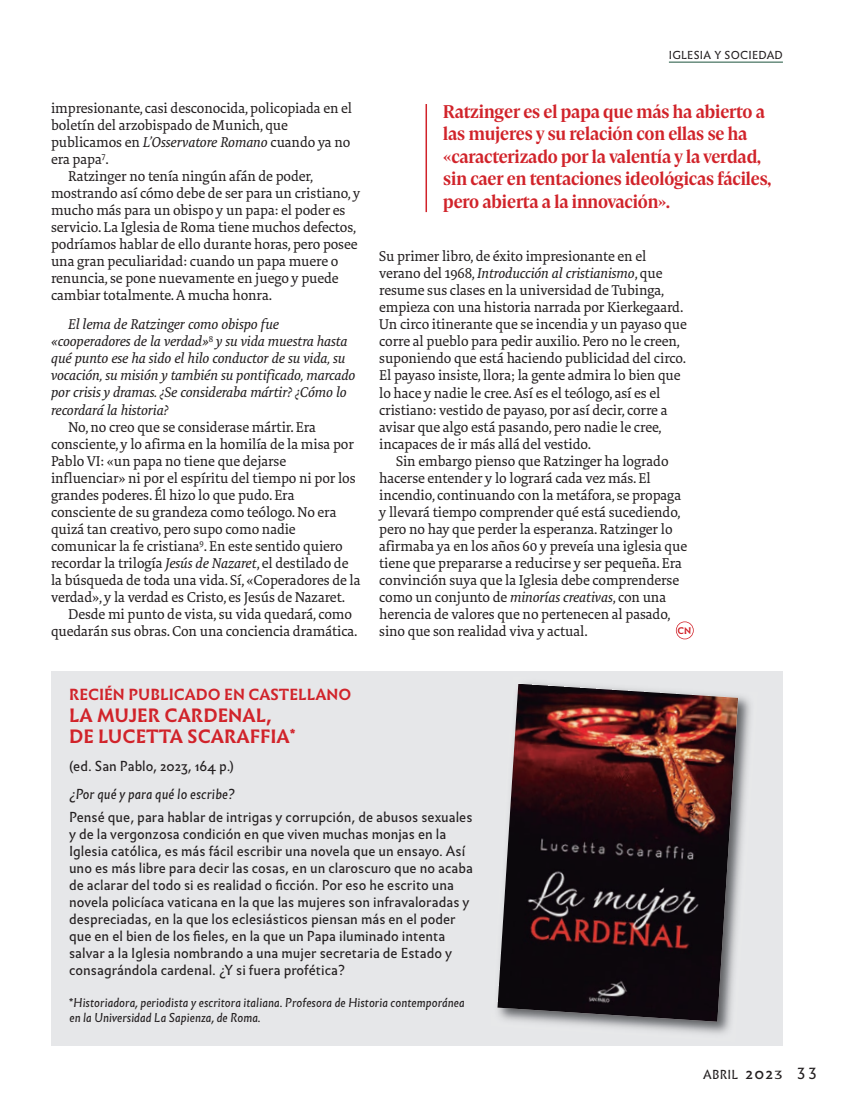
<style>
.page{position:relative;width:851px;height:1106px;background:#fff}
.page>*{position:absolute;margin:0;border:0;box-sizing:border-box;transform-origin:0 0}
.t1{font:600 18px/22.5px "Damien Display";letter-spacing:-.01em;color:#d1232a}
.t2{font:700 18px/21.5px "Infini";color:#d1232a}
.t3{font:700 15px "Infini";color:#d1232a}
.t4{font:14.7px/17px "Tundra Pro";letter-spacing:-.01em;color:#231f20}
.t5{font:italic 14.7px/17px "Tundra Pro";letter-spacing:-.01em;color:#231f20}
.t6{font:13.5px/17px "Infini";color:#231f20}
.t7{font:italic 13.5px "Infini";color:#231f20}
.t8{font:12.15px "Infini";letter-spacing:.02em;color:#231f20}
.t9{font:italic 12px/14.7px "Infini";color:#231f20}
.t10{font:10.8px "Infini";letter-spacing:.02em;color:#231f20}
.t11{font:700 9px "Infini";color:#d1232a}
.s1{font-style:italic}
.s2{font-style:normal;font-size:10.5px}
.s3{font-size:16.2px}
.s4{font-size:10.95px}
.s5{font-size:15px}
</style>
<div class="page">
<hr style="left:668px;top:61px;width:114px;height:2px;background:#698d7e">
<div style="left:51px;top:670px;width:731px;height:375px;background:#e6e7e9"></div>
<img style="left:521px;top:696px;width:230px;height:338px">
<img style="left:497px;top:683px;width:241px;height:338px">
<hr style="left:425px;top:104px;width:2px;height:108px;background:#d1232a">
<div style="left:675px;top:621px;width:18px;height:18px;border:2px solid #d1232a;border-radius:50%"></div>
<p class="t4" style="left:51px;top:101px;width:302px">impresionante, casi desconocida, policopiada en el</p>
<p class="t4" style="left:51px;top:118px;width:238px">boletín del arzobispado de Munich, que</p>
<p class="t4" style="left:51px;top:135px;width:301px">publicamos en <span class="s1">L’Osservatore Romano</span> cuando ya no</p>
<p class="t4" style="left:51px;top:152px;width:59px">era papa<sup>7</sup>.</p>
<p class="t4" style="left:68px;top:169px;width:247px">Ratzinger no tenía ningún afán de poder,</p>
<p class="t4" style="left:51px;top:186px;width:310px">mostrando así cómo debe de ser para un cristiano, y</p>
<p class="t4" style="left:51px;top:203px;width:296px">mucho más para un obispo y un papa: el poder es</p>
<p class="t4" style="left:51px;top:220px;width:307px">servicio. La Iglesia de Roma tiene muchos defectos,</p>
<p class="t4" style="left:51px;top:237px;width:308px">podríamos hablar de ello durante horas, pero posee</p>
<p class="t4" style="left:51px;top:254px;width:289px">una gran peculiaridad: cuando un papa muere o</p>
<p class="t4" style="left:51px;top:271px;width:289px">renuncia, se pone nuevamente en juego y puede</p>
<p class="t4" style="left:51px;top:288px;width:222px">cambiar totalmente. A mucha honra.</p>
<p class="t5" style="left:51px;top:317px;width:306px;text-indent:17px">El lema de Ratzinger como obispo fue «cooperadores de la verdad»<sup>8</sup> y su vida muestra hasta qué punto ese ha sido el hilo conductor de su vida, su vocación, su misión y también su pontificado, marcado por crisis y dramas. ¿Se consideraba mártir? ¿Cómo lo recordará la historia?</p>
<p class="t4" style="left:51px;top:419px;width:311px;text-indent:17px">No, no creo que se considerase mártir. Era consciente, y lo afirma en la homilía de la misa por Pablo VI: «un papa no tiene que dejarse influenciar» ni por el espíritu del tiempo ni por los grandes poderes. Él hizo lo que pudo. Era consciente de su grandeza como teólogo. No era quizá tan creativo, pero supo como nadie comunicar la fe cristiana<sup>9</sup>. En este sentido quiero recordar la trilogía <span class="s1">Jesús de Nazaret</span>, el destilado de la búsqueda de toda una vida. Sí, «Coperadores de la verdad», y la verdad es Cristo, es Jesús de Nazaret.</p>
<p class="t4" style="left:51px;top:606px;width:308px;text-indent:17px">Desde mi punto de vista, su vida quedará, como quedarán sus obras. Con una conciencia dramática.</p>
<p class="t10" style="left:668px;top:51px;width:115px">IGLESIA Y SOCIEDAD</p>
<p class="t1" style="left:443px;top:102px;width:329px">Ratzinger es el papa que más ha abierto a las mujeres y su relación con ellas se ha «caracterizado por la valentía y la verdad, sin caer en tentaciones ideológicas fáciles, pero abierta a la innovación».</p>
<p class="t4" style="left:379px;top:249px;width:309px">Su primer libro, de éxito impresionante en el verano del 1968, <span class="s1">Introducción al cristianismo</span>, que resume sus clases en la universidad de Tubinga, empieza con una historia narrada por Kierkegaard.<br>Un circo itinerante que se incendia y un payaso que corre al pueblo para pedir auxilio. Pero no le creen, suponiendo que está haciendo publicidad del circo.<br>El payaso insiste, llora; la gente admira lo bien que lo hace y nadie le cree. Así es el teólogo, así es el cristiano: vestido de payaso, por así decir, corre a avisar que algo está pasando, pero nadie le cree, incapaces de ir más allá del vestido.</p>
<p class="t4" style="left:379px;top:453px;width:309px;text-indent:17px">Sin embargo pienso que Ratzinger ha logrado hacerse entender y lo logrará cada vez más. El incendio, continuando con la metáfora, se propaga y llevará tiempo comprender qué está sucediendo, pero no hay que perder la esperanza. Ratzinger lo afirmaba ya en los años 60 y preveía una iglesia que tiene que prepararse a reducirse y ser pequeña. Era convinción suya que la Iglesia debe comprenderse como un conjunto de <span class="s1">minorías creativas</span>, con una herencia de valores que no pertenecen al pasado, sino que son realidad viva y actual.</p>
<p class="t11" style="left:677px;top:627px;width:15px">CN</p>
<p class="t3" style="left:69px;top:688px;width:284px">RECIÉN PUBLICADO EN CASTELLANO</p>
<p class="t2" style="left:69px;top:706px;width:228px">LA MUJER CARDENAL,<br>DE LUCETTA SCARAFFIA<sup>*</sup></p>
<p class="t6" style="left:69px;top:758px;width:166px">(ed. San Pablo, 2023, 164 p.)</p>
<p class="t7" style="left:69px;top:788px;width:167px">¿Por qué y para qué lo escribe?</p>
<p class="t6" style="left:69px;top:809px;width:405px">Pensé que, para hablar de intrigas y corrupción, de abusos sexuales y de la vergonzosa condición en que viven muchas monjas en la Iglesia católica, es más fácil escribir una novela que un ensayo. Así uno es más libre para decir las cosas, en un claroscuro que no acaba de aclarar del todo si es realidad o ficción. Por eso he escrito una novela policíaca vaticana en la que las mujeres son infravaloradas y despreciadas, en la que los eclesiásticos piensan más en el poder que en el bien de los fieles, en la que un Papa iluminado intenta salvar a la Iglesia nombrando a una mujer secretaria de Estado y consagrándola cardenal. ¿Y si fuera profética?</p>
<p class="t9" style="left:69px;top:996px;width:397px"><span class="s2">*</span>Historiadora, periodista y escritora italiana. Profesora de Historia contemporánea en la Universidad La Sapienza, de Roma.</p>
<p class="t8" style="left:703px;top:1069px;width:115px">ABRIL <span class="s3">202</span><span class="s4">3</span> <span class="s5">33</span></p>
</div>
